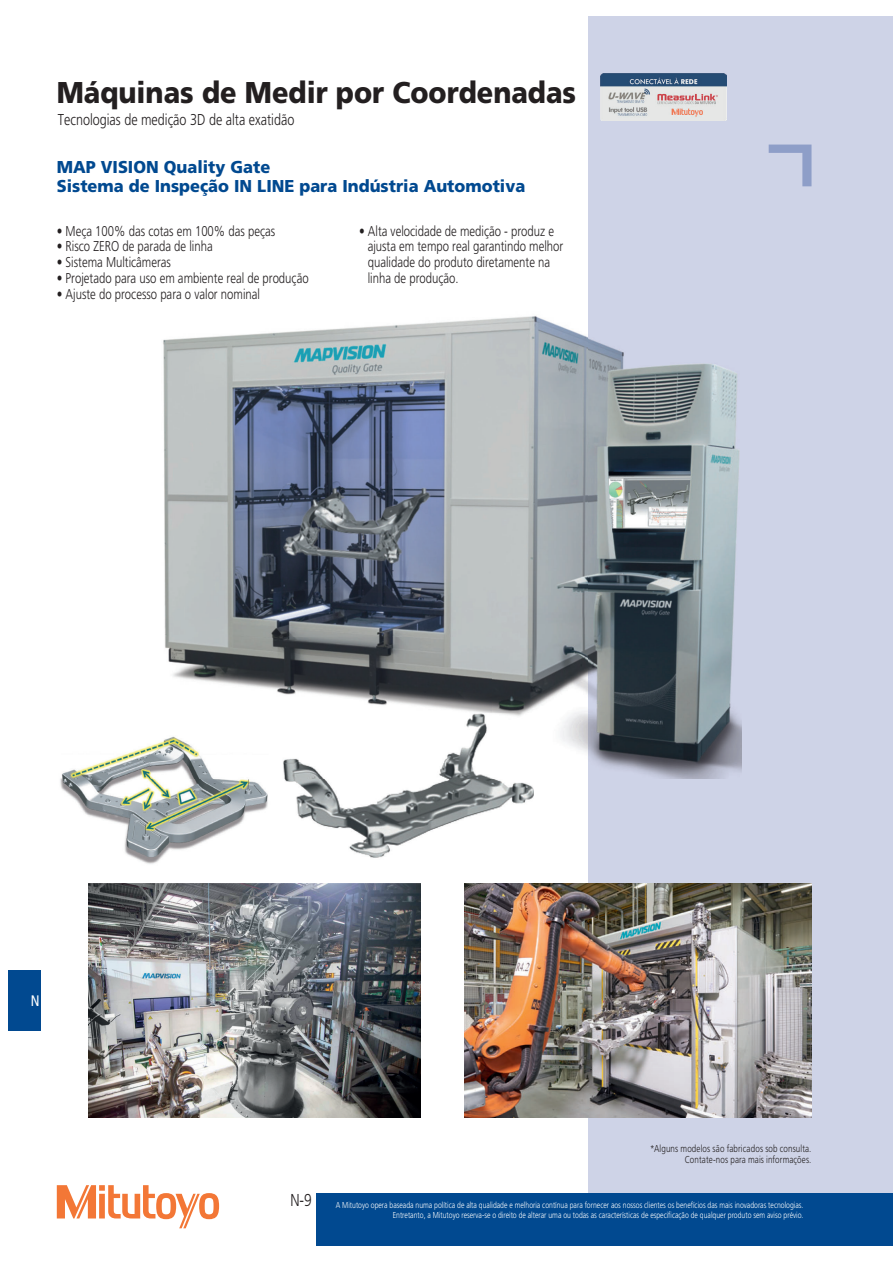
<style>
.page{position:relative;width:893px;height:1263px;background:#fff}
.page>*{position:absolute;margin:0;border:0;box-sizing:border-box;transform-origin:0 0}
.t1{font:900 30px "Mitutoyo Frutiger";color:#231f20;scale:.95 1}
.t2{font:300 17.25px "Mitutoyo Frutiger";color:#231f20}
.t3{font:900 17.1px/18.6px "Mitutoyo Frutiger";color:#014990}
.t4{font:300 15.75px "Mitutoyo Frutiger";color:#231f20}
.t5{font:15.15px "Mitutoyo Frutiger";color:#fff}
.t6{font:300 14.25px/15.8px "Mitutoyo Frutiger";color:#231f20}
.t7{font:300 10.05px/11.4px "Mitutoyo Frutiger";letter-spacing:.01em;color:#231f20;text-align:right}
.t8{font:300 8.55px/10.1px "Mitutoyo Frutiger";color:#fff;text-align:right}
</style>
<div class="page">
<div style="left:588px;top:17px;width:305px;height:1197px;background:#ced3e7"></div>
<div style="left:316px;top:1193px;width:577px;height:53px;background:#014990"></div>
<svg style="left:57px;top:1185px;width:162px;height:43px"></svg>
<div style="left:8px;top:970px;width:33px;height:61px;background:#014990"></div>
<svg style="left:769px;top:145px;width:42px;height:41px"></svg>
<img style="left:600px;top:74px;width:126px;height:47px">
<img style="left:163px;top:319px;width:328px;height:395px">
<img style="left:491px;top:316px;width:251px;height:463px">
<img style="left:60px;top:745px;width:474px;height:119px">
<img style="left:151px;top:714px;width:383px;height:65px">
<img style="left:464px;top:883px;width:347px;height:235px">
<img style="left:89px;top:883px;width:331px;height:235px">
<h1 class="t1" style="left:57px;top:79px;width:548px">Máquinas de Medir por Coordenadas</h1>
<p class="t4" style="left:58px;top:113px;width:238px">Tecnologias de medição 3D de alta exatidão</p>
<p class="t3" style="left:57px;top:159px;width:470px">MAP VISION Quality Gate<br>Sistema de Inspeção IN LINE para Indústria Automotiva</p>
<p class="t6" style="left:57px;top:224px;width:220px">• Meça 100% das cotas em 100% das peças</p>
<p class="t6" style="left:57px;top:239px;width:157px">• Risco ZERO de parada de linha</p>
<p class="t6" style="left:57px;top:255px;width:116px">• Sistema Multicâmeras</p>
<p class="t6" style="left:57px;top:271px;width:253px">• Projetado para uso em ambiente real de produção</p>
<p class="t6" style="left:57px;top:287px;width:205px">• Ajuste do processo para o valor nominal</p>
<p class="t6" style="left:368px;top:224px;width:197px;text-indent:-9px">• Alta velocidade de medição - produz e ajusta em tempo real garantindo melhor qualidade do produto diretamente na linha de produção.</p>
<p class="t5" style="left:31px;top:994px;width:10px">N</p>
<p class="t2" style="left:290px;top:1193px;width:23px">N-9</p>
<p class="t7" style="left:650px;top:1143px;width:163px">*Alguns modelos são fabricados sob consulta.<br>Contate-nos para mais informações.</p>
<p class="t8" style="left:336px;top:1200px;width:469px">A Mitutoyo opera baseada numa política de alta qualidade e melhoria contínua para fornecer aos nossos clientes os benefícios das mais inovadoras tecnologias.<br>Entretanto, a Mitutoyo reserva-se o direito de alterar uma ou todas as características de especificação de qualquer produto sem aviso prévio.</p>
</div>
